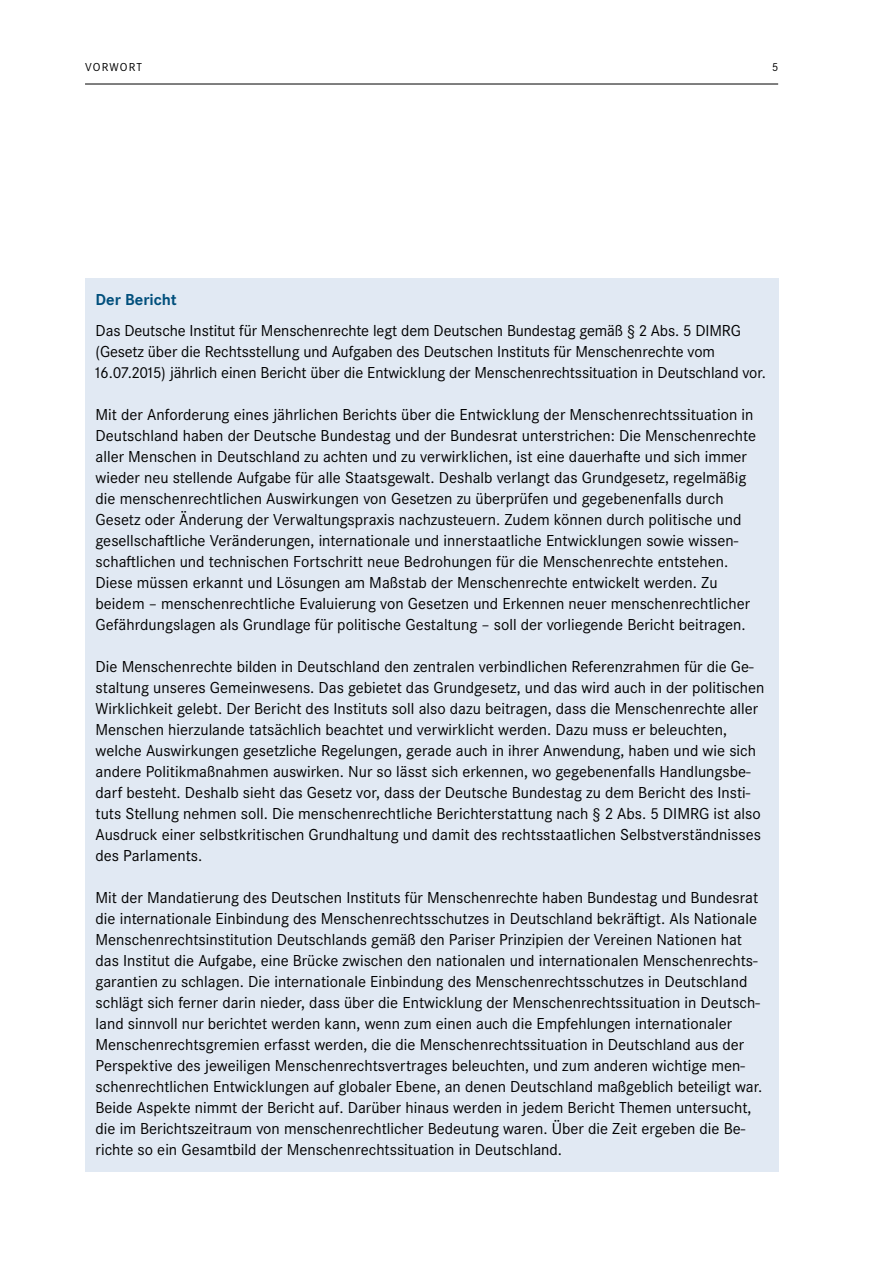
<style>
.page{position:relative;width:893px;height:1263px;background:#fff}
.page>*{position:absolute;margin:0;border:0;box-sizing:border-box;transform-origin:0 0}
.t1{font:16.5px/21px "Corporate S Pro";color:#000}
.t2{font:700 16.5px "Corporate S Pro";color:#004f7c}
.t3{font:12px "Corporate S Pro";letter-spacing:.09em;color:#000}
</style>
<div class="page">
<hr style="left:85px;top:84px;width:693px;height:1px;background:#000">
<div style="left:85px;top:278px;width:693px;height:42px;background:#e1e9f3"></div>
<div style="left:85px;top:316px;width:693px;height:78px;background:#e1e9f3"></div>
<div style="left:85px;top:388px;width:693px;height:258px;background:#e1e9f3"></div>
<div style="left:85px;top:640px;width:693px;height:237px;background:#e1e9f3"></div>
<div style="left:85px;top:871px;width:693px;height:300px;background:#e1e9f3"></div>
<p class="t3" style="left:85px;top:58px;width:59px">VoRwoRt</p>
<p class="t3" style="left:772px;top:58px;width:8px">5</p>
<h2 class="t2" style="left:96px;top:286px;width:83px">Der Bericht</h2>
<p class="t1" style="left:96px;top:319px;width:672px">Das Deutsche Institut für Menschenrechte legt dem Deutschen Bundestag gemäß § 2 Abs. 5 DIMRG (Gesetz über die Rechtsstellung und Aufgaben des Deutschen Instituts für Menschenrechte vom<br>16.07.2015) jährlich einen Bericht über die Entwicklung der Menschenrechtssituation in Deutschland vor.</p>
<p class="t1" style="left:96px;top:403px;width:662px">Mit der Anforderung eines jährlichen Berichts über die Entwicklung der Menschenrechtssituation in Deutschland haben der Deutsche Bundestag und der Bundesrat unterstrichen: Die Menschenrechte aller Menschen in Deutschland zu achten und zu verwirklichen, ist eine dauerhafte und sich immer wieder neu stellende Aufgabe für alle Staatsgewalt. Deshalb verlangt das Grundgesetz, regelmäßig die menschenrechtlichen Auswirkungen von Gesetzen zu überprüfen und gegebenenfalls durch Gesetz oder Änderung der Verwaltungspraxis nachzusteuern. Zudem können durch politische und gesellschaftliche Veränderungen, internationale und innerstaatliche Entwicklungen sowie wissen&shy;schaftlichen und technischen Fortschritt neue Bedrohungen für die Menschenrechte entstehen.<br>Diese müssen erkannt und Lösungen am Maßstab der Menschenrechte entwickelt werden. Zu beidem – menschenrechtliche Evaluierung von Gesetzen und Erkennen neuer menschenrechtlicher Gefährdungslagen als Grundlage für politische Gestaltung – soll der vorliegende Bericht beitragen.</p>
<p class="t1" style="left:96px;top:655px;width:670px">Die Menschenrechte bilden in Deutschland den zentralen verbindlichen Referenzrahmen für die Ge&shy;staltung unseres Gemeinwesens. Das gebietet das Grundgesetz, und das wird auch in der politischen wirklichkeit gelebt. Der Bericht des Instituts soll also dazu beitragen, dass die Menschenrechte aller Menschen hierzulande tatsächlich beachtet und verwirklicht werden. Dazu muss er beleuchten, welche Auswirkungen gesetzliche Regelungen, gerade auch in ihrer Anwendung, haben und wie sich andere Politikmaßnahmen auswirken. Nur so lässt sich erkennen, wo gegebenenfalls Handlungsbe&shy;darf besteht. Deshalb sieht das Gesetz vor, dass der Deutsche Bundestag zu dem Bericht des Insti&shy;tuts Stellung nehmen soll. Die menschenrechtliche Berichterstattung nach § 2 Abs. 5 DIMRG ist also Ausdruck einer selbstkritischen Grundhaltung und damit des rechtsstaatlichen Selbstverständnisses des Parlaments.</p>
<p class="t1" style="left:96px;top:886px;width:668px">Mit der Mandatierung des Deutschen Instituts für Menschenrechte haben Bundestag und Bundesrat die internationale Einbindung des Menschenrechtsschutzes in Deutschland bekräftigt. Als Nationale Menschenrechtsinstitution Deutschlands gemäß den Pariser Prinzipien der Vereinen Nationen hat das Institut die Aufgabe, eine Brücke zwischen den nationalen und internationalen Menschenrechts&shy;garantien zu schlagen. Die internationale Einbindung des Menschenrechtsschutzes in Deutschland schlägt sich ferner darin nieder, dass über die Entwicklung der Menschenrechtssituation in Deutsch&shy;land sinnvoll nur berichtet werden kann, wenn zum einen auch die Empfehlungen internationaler Menschenrechtsgremien erfasst werden, die die Menschenrechtssituation in Deutschland aus der Perspektive des jeweiligen Menschenrechtsvertrages beleuchten, und zum anderen wichtige men&shy;schenrechtlichen Entwicklungen auf globaler Ebene, an denen Deutschland maßgeblich beteiligt war.<br>Beide Aspekte nimmt der Bericht auf. Darüber hinaus werden in jedem Bericht themen untersucht, die im Berichtszeitraum von menschenrechtlicher Bedeutung waren. Über die Zeit ergeben die Be&shy;richte so ein Gesamtbild der Menschenrechtssituation in Deutschland.</p>
</div>
